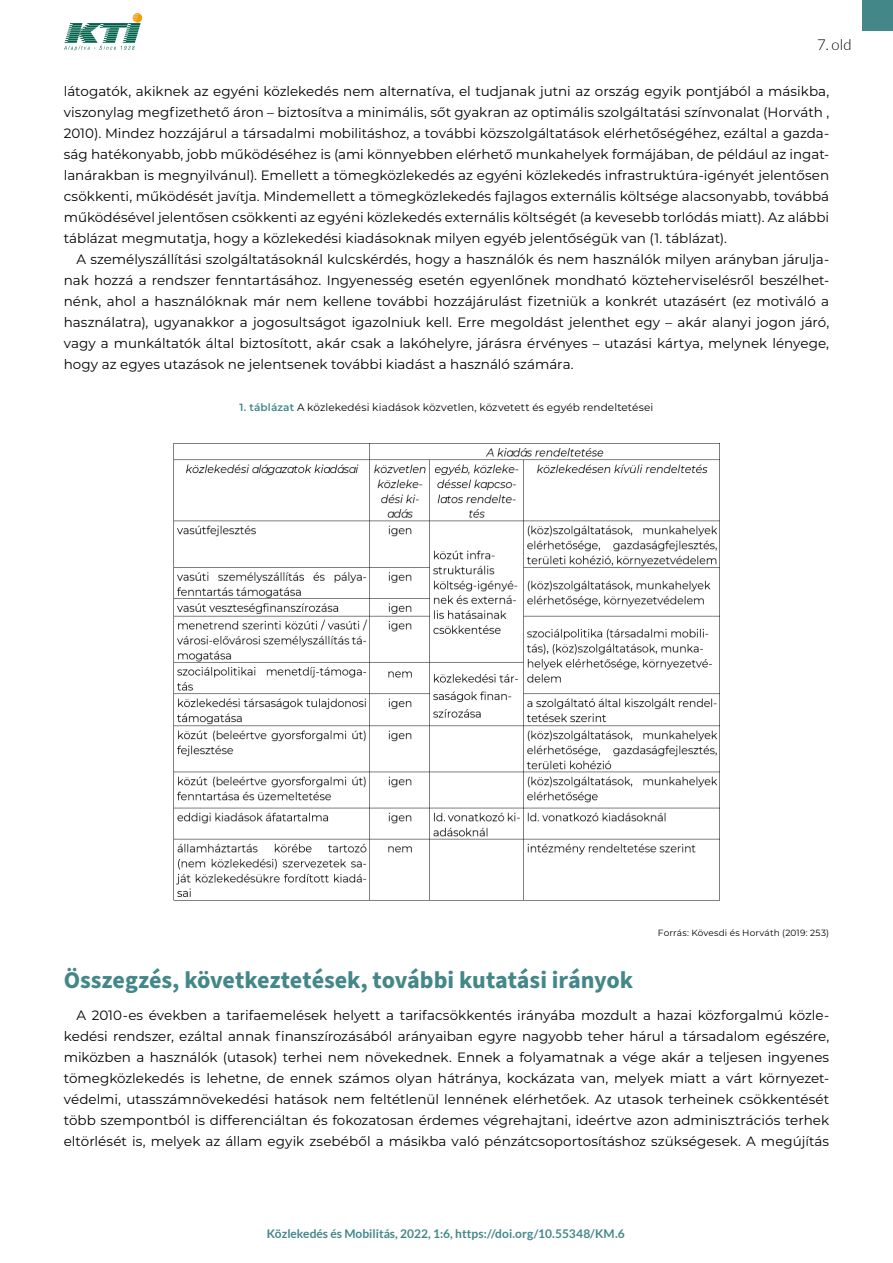
<style>
.page{position:relative;width:893px;height:1263px;background:#fff}
.page>*{position:absolute;margin:0;border:0;box-sizing:border-box;transform-origin:0 0}
.t1{font:700 24px "Source Sans Pro";letter-spacing:-.005em;color:#448789}
.t2{font:300 15px "Lato";color:#000}
.t3{font:13.5px/21px "Montserrat";color:#000;text-align:justify}
.t4{font:700 12px "Lato";color:#448789}
.t5{font:10.5px "Montserrat";letter-spacing:.01em;color:#000}
.t6{font:9px "Montserrat";letter-spacing:.015em;color:#000}
.s1{font-weight:600;color:#448789}
</style>
<div class="page">
<div style="left:863px;top:0;width:30px;height:31px;background:#448789"></div>
<svg style="left:64px;top:13px;width:78px;height:38px"></svg>
<img style="left:173px;top:443px;width:547px;height:458px">
<p class="t2" style="left:817px;top:37px;width:36px">7. old</p>
<p class="t3" style="left:64px;top:80px;width:767px">látogatók, akiknek az egyéni közlekedés nem alternatíva, el tudjanak jutni az ország egyik pontjából a másikba, viszonylag megfizethető áron – biztosítva a minimális, sőt gyakran az optimális szolgáltatási színvonalat (Horváth , 2010). Mindez hozzájárul a társadalmi mobilitáshoz, a további közszolgáltatások elérhetőségéhez, ezáltal a gazda&shy;ság hatékonyabb, jobb működéséhez is (ami könnyebben elérhető munkahelyek formájában, de például az ingat&shy;lanárakban is megnyilvánul). Emellett a tömegközlekedés az egyéni közlekedés infrastruktúra-igényét jelentősen csökkenti, működését javítja. Mindemellett a tömegközlekedés fajlagos externális költsége alacsonyabb, továbbá működésével jelentősen csökkenti az egyéni közlekedés externális költségét (a kevesebb torlódás miatt). Az alábbi táblázat megmutatja, hogy a közlekedési kiadásoknak milyen egyéb jelentőségük van (1. táblázat).</p>
<p class="t3" style="left:64px;top:248px;width:767px;text-indent:13px">A személyszállítási szolgáltatásoknál kulcskérdés, hogy a használók és nem használók milyen arányban járulja&shy;nak hozzá a rendszer fenntartásához. Ingyenesség esetén egyenlőnek mondható közteherviselésről beszélhet&shy;nénk, ahol a használóknak már nem kellene további hozzájárulást fizetniük a konkrét utazásért (ez motiváló a használatra), ugyanakkor a jogosultságot igazolniuk kell. Erre megoldást jelenthet egy – akár alanyi jogon járó, vagy a munkáltatók által biztosított, akár csak a lakóhelyre, járásra érvényes – utazási kártya, melynek lényege, hogy az egyes utazások ne jelentsenek további kiadást a használó számára.</p>
<p class="t5" style="left:240px;top:400px;width:415px"><span class="s1">1. táblázat</span> A közlekedési kiadások közvetlen, közvetett és egyéb rendeltetései</p>
<p class="t6" style="left:658px;top:926px;width:173px">Forrás: Kövesdi és Horváth (2019: 253)</p>
<h1 class="t1" style="left:64px;top:963px;width:571px">Összegzés, következtetések, további kutatási irányok</h1>
<p class="t3" style="left:64px;top:1004px;width:767px;text-indent:13px">A 2010-es években a tarifaemelések helyett a tarifacsökkentés irányába mozdult a hazai közforgalmú közle&shy;kedési rendszer, ezáltal annak finanszírozásából arányaiban egyre nagyobb teher hárul a társadalom egészére, miközben a használók (utasok) terhei nem növekednek. Ennek a folyamatnak a vége akár a teljesen ingyenes tömegközlekedés is lehetne, de ennek számos olyan hátránya, kockázata van, melyek miatt a várt környezet&shy;védelmi, utasszámnövekedési hatások nem feltétlenül lennének elérhetőek. Az utasok terheinek csökkentését több szempontból is differenciáltan és fokozatosan érdemes végrehajtani, ideértve azon adminisztrációs terhek eltörlését is, melyek az állam egyik zsebéből a másikba való pénzátcsoportosításhoz szükségesek. A megújítás</p>
<p class="t4" style="left:267px;top:1227px;width:360px">Közlekedés és Mobilitás, 2022, 1:6, https://doi.org/10.55348/KM.6</p>
</div>
